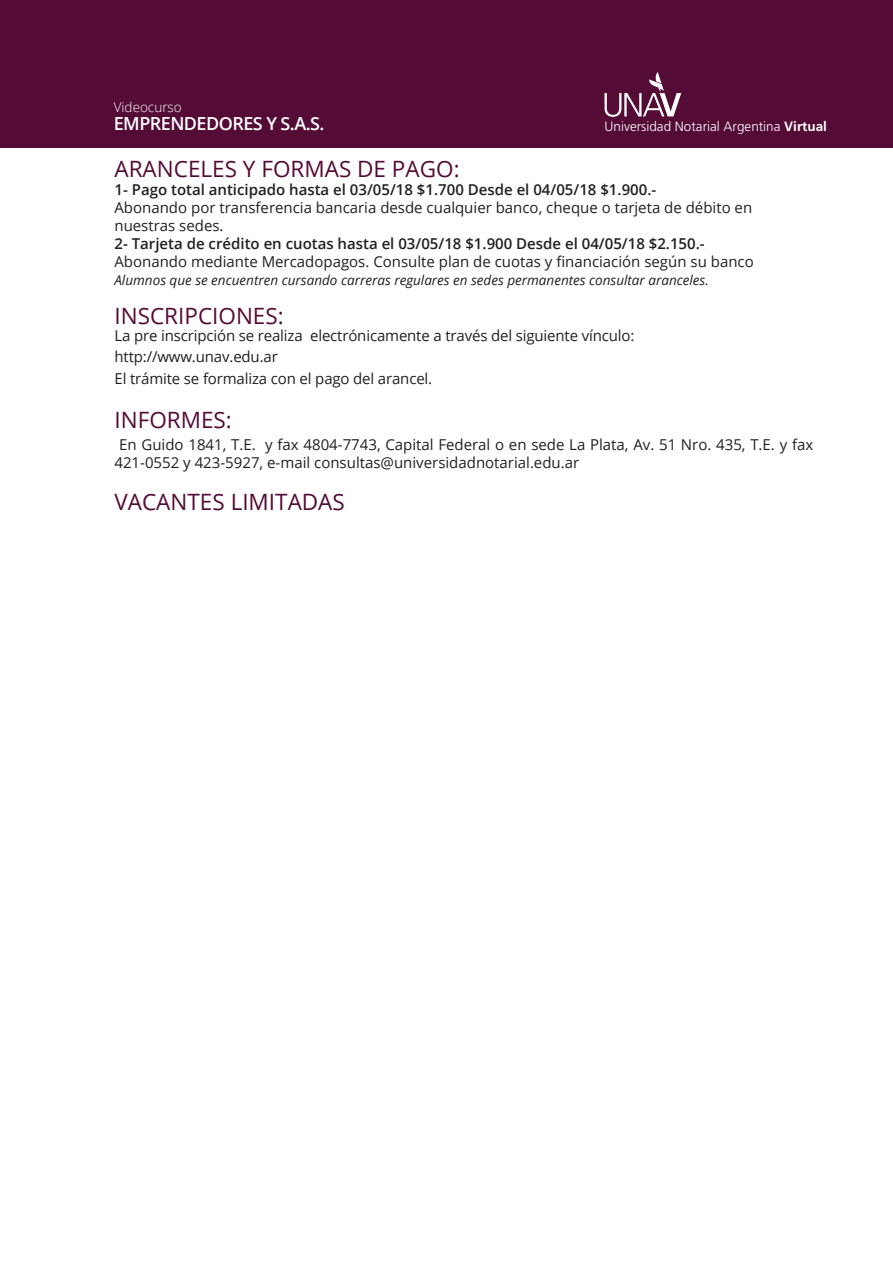
<style>
.page{position:relative;width:893px;height:1263px;background:#fff}
.page>*{position:absolute;margin:0;border:0;box-sizing:border-box;transform-origin:0 0}
.t1{font:22.5px "Open Sans";color:#540b36}
.t2{font:600 18px "Open Sans";letter-spacing:-.03em;color:#fff}
.t3{font:15px/18px "Open Sans";color:#231f20}
.t4{font:600 15px "Open Sans";color:#231f20}
.t5{font:italic 13.5px "Open Sans";color:#231f20}
.t6{font:300 13.5px "Frutiger";color:#fff}
.t7{font:300 13.5px "Open Sans";color:#fff}
.s1{font-weight:700}
</style>
<div class="page">
<div style="left:0;top:0;width:893px;height:148px;background:#540b36"></div>
<svg style="left:604px;top:72px;width:77px;height:45px"></svg>
<p class="t7" style="left:114px;top:98px;width:70px">Videocurso</p>
<p class="t2" style="left:114px;top:111px;width:212px">EMPRENDEDORES Y S.A.S.</p>
<p class="t6" style="left:604px;top:118px;width:224px">Universidad Notarial Argentina <span class="s1">Virtual</span></p>
<p class="t1" style="left:114px;top:154px;width:163px">ARANCELES y formas</p>
<p class="t1" style="left:357px;top:154px;width:51px">de pago</p>
<p class="t1" style="left:454px;top:154px;width:7px">:</p>
<p class="t4" style="left:114px;top:180px;width:543px">1- Pago total anticipado hasta el 03/05/18 $1.700 Desde el 04/05/18 $1.900.-</p>
<p class="t3" style="left:114px;top:199px;width:639px">Abonando por transferencia bancaria desde cualquier banco, cheque o tarjeta de débito en nuestras sedes.</p>
<p class="t4" style="left:114px;top:234px;width:592px">2- Tarjeta de crédito en cuotas hasta el 03/05/18 $1.900 Desde el 04/05/18 $2.150.-</p>
<p class="t3" style="left:114px;top:253px;width:641px">Abonando mediante Mercadopagos. Consulte plan de cuotas y financiación según su banco</p>
<p class="t5" style="left:114px;top:271px;width:596px">Alumnos que se encuentren cursando carreras regulares en sedes permanentes consultar aranceles.</p>
<p class="t1" style="left:114px;top:301px;width:171px">INSCRIPCIONES:</p>
<p class="t3" style="left:114px;top:326px;width:521px">La pre inscripción se realiza electrónicamente a través del siguiente vínculo:</p>
<p class="t3" style="left:114px;top:347px;width:165px">http://www.unav.edu.ar</p>
<p class="t3" style="left:114px;top:370px;width:319px">El trámite se formaliza con el pago del arancel.</p>
<p class="t1" style="left:114px;top:404px;width:119px">INFORMES:</p>
<p class="t3" style="left:114px;top:436px;width:700px;text-indent:5px">En Guido 1841, T.E. y fax 4804-7743, Capital Federal o en sede La Plata, Av. 51 Nro. 435, T.E. y fax<br>421-0552 y 423-5927, e-mail consultas@universidadnotarial.edu.ar</p>
<p class="t1" style="left:114px;top:487px;width:232px">VACANTES LIMITADAS</p>
</div>
